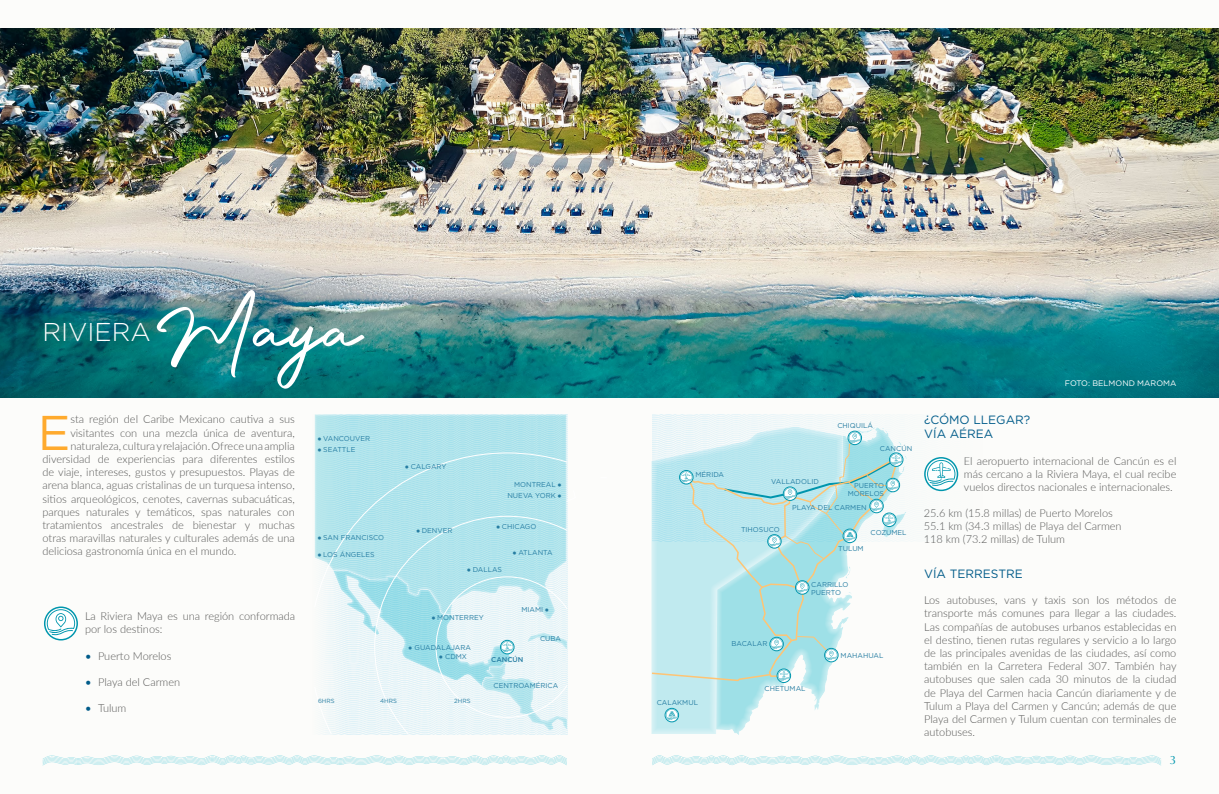
<style>
.page{position:relative;width:1219px;height:794px;background:#fff}
.page>*{position:absolute;margin:0;border:0;box-sizing:border-box;transform-origin:0 0}
.t1{font:108px "Authentic Signature";color:#fff}
.t2{font:48.7px "Gotham";color:#ffaa2d}
.t3{font:300 25.7px "Gotham";color:#fff}
.t4{font:12px/14.4px "Gotham";color:#005b89}
.t5{font:12px "Optima";color:#0096ad}
.t6{font:300 11px/13.2px "Lato";color:#575756;text-align:justify}
.t7{font:8px "Gotham";color:#fff}
.t8{font:7px/8.4px "Gotham";color:#267da2;text-align:right}
.t9{font:500 7px "Gotham";color:#267da2}
.t10{font:6px "Gotham";color:#267da2}
.s1{font-weight:400;color:#005b89}
.s2{font-family:"Calibri";font-weight:300}
</style>
<div class="page">
<div style="left:609px;top:0;width:610px;height:794px;background:#fcfcfa"></div>
<svg style="left:652px;top:755px;width:509px;height:10px"></svg>
<div style="left:0;top:0;width:609px;height:794px;background:#fcfcfa"></div>
<div style="left:306px;top:408px;width:269px;height:212px;background:#fff"></div>
<div style="left:473px;top:656px;width:102px;height:75px;background:#fff"></div>
<div style="left:518px;top:626px;width:57px;height:24px;background:#fff"></div>
<img style="left:314px;top:414px;width:253px;height:38px">
<svg style="left:45px;top:607px;width:32px;height:33px"></svg>
<div style="left:44px;top:606px;width:34px;height:34px;border:2px solid #0096ad;border-radius:50%"></div>
<svg style="left:47px;top:609px;width:28px;height:26px"></svg>
<img style="left:0;top:28px;width:1219px;height:369px">
<svg style="left:319px;top:608px;width:55px;height:126px"></svg>
<svg style="left:374px;top:608px;width:194px;height:126px"></svg>
<svg style="left:314px;top:452px;width:254px;height:156px"></svg>
<div style="left:706px;top:420px;width:210px;height:316px;background:#fff"></div>
<svg style="left:651px;top:682px;width:175px;height:53px"></svg>
<img style="left:652px;top:414px;width:307px;height:127px">
<div style="left:777px;top:668px;width:14px;height:15px;border:1px solid #0096ad;border-radius:50%"></div>
<div style="left:665px;top:708px;width:14px;height:14px;border:1px solid #0096ad;border-radius:50%"></div>
<svg style="left:666px;top:709px;width:12px;height:11px"></svg>
<div style="left:848px;top:431px;width:14px;height:14px;border:1px solid #0096ad;border-radius:50%"></div>
<div style="left:889px;top:452px;width:14px;height:15px;border:1px solid #0096ad;border-radius:50%"></div>
<svg style="left:651px;top:432px;width:251px;height:250px"></svg>
<svg style="left:43px;top:755px;width:524px;height:10px"></svg>
<h1 class="t1" style="left:171px;top:269px;width:190px">Maya</h1>
<h3 class="t3" style="left:43px;top:316px;width:110px">RIVIERA</h3>
<h2 class="t2" style="left:38px;top:401px;width:34px">E</h2>
<p class="t6" style="left:70px;top:412px;width:226px">sta región del Caribe Mexicano cautiva a sus</p>
<p class="t6" style="left:70px;top:425px;width:226px">visitantes con una mezcla única de aventura,</p>
<p class="t6" style="left:70px;top:439px;width:226px">naturaleza, cultura y relajación. Ofrece una amplia</p>
<p class="t6" style="left:43px;top:452px;width:254px">diversidad de experiencias para diferentes estilos</p>
<p class="t6" style="left:43px;top:465px;width:254px">de viaje, intereses, gustos y presupuestos. Playas de</p>
<p class="t6" style="left:43px;top:478px;width:254px">arena blanca, aguas cristalinas de un turquesa intenso,</p>
<p class="t6" style="left:43px;top:491px;width:254px">sitios arqueológicos, cenotes, cavernas subacuáticas,</p>
<p class="t6" style="left:43px;top:505px;width:254px">parques naturales y temáticos, spas naturales con</p>
<p class="t6" style="left:43px;top:518px;width:254px">tratamientos ancestrales de bienestar y muchas</p>
<p class="t6" style="left:43px;top:531px;width:254px">otras maravillas naturales y culturales además de una</p>
<p class="t6" style="left:43px;top:544px;width:195px">deliciosa gastronomía única en el mundo.</p>
<p class="t6" style="left:85px;top:609px;width:212px">La Riviera Maya es una región conformada por los destinos:</p>
<p class="t6" style="left:85px;top:648px;width:88px"><span class="s1">•</span> Puerto Morelos</p>
<p class="t6" style="left:85px;top:675px;width:97px"><span class="s1">•</span> Playa del Carmen</p>
<p class="t6" style="left:85px;top:701px;width:43px"><span class="s1">•</span> Tulum</p>
<p class="t8" style="left:317px;top:434px;width:54px"><span class="s2">●</span> VANCOUVER</p>
<p class="t8" style="left:317px;top:445px;width:39px"><span class="s2">●</span> SEATTLE</p>
<p class="t8" style="left:405px;top:462px;width:43px"><span class="s2">●</span> CALGARY</p>
<p class="t8" style="left:317px;top:533px;width:68px"><span class="s2">●</span> SAN FRANCISCO</p>
<p class="t8" style="left:416px;top:526px;width:38px"><span class="s2">●</span> DENVER</p>
<p class="t8" style="left:514px;top:480px;width:49px">MONTREAL <span class="s2">●</span></p>
<p class="t8" style="left:507px;top:491px;width:56px">NUEVA YORK <span class="s2">●</span></p>
<p class="t8" style="left:496px;top:522px;width:42px"><span class="s2">●</span> CHICAGO</p>
<p class="t8" style="left:317px;top:550px;width:59px"><span class="s2">●</span> LOS ÁNGELES</p>
<p class="t8" style="left:513px;top:548px;width:42px"><span class="s2">●</span> ATLANTA</p>
<p class="t8" style="left:467px;top:565px;width:37px"><span class="s2">●</span> DALLAS</p>
<p class="t8" style="left:431px;top:613px;width:54px"><span class="s2">●</span> MONTERREY</p>
<p class="t8" style="left:408px;top:643px;width:64px"><span class="s2">●</span> GUADALAJARA</p>
<p class="t8" style="left:521px;top:605px;width:29px">MIAMI <span class="s2">●</span></p>
<p class="t8" style="left:540px;top:634px;width:23px">CUBA</p>
<p class="t8" style="left:439px;top:652px;width:30px"><span class="s2">●</span> CDMX</p>
<p class="t10" style="left:318px;top:697px;width:18px">6HRS</p>
<p class="t10" style="left:380px;top:697px;width:18px">4HRS</p>
<p class="t10" style="left:454px;top:697px;width:18px">2HRS</p>
<p class="t9" style="left:491px;top:655px;width:34px">CANCÚN</p>
<p class="t8" style="left:493px;top:681px;width:66px">CENTROAMÉRICA</p>
<p class="t8" style="left:695px;top:470px;width:30px">MÉRIDA</p>
<p class="t8" style="left:837px;top:421px;width:37px">CHIQUILÁ</p>
<p class="t8" style="left:771px;top:477px;width:49px">VALLADOLID</p>
<p class="t8" style="left:880px;top:444px;width:34px">CANCÚN</p>
<p class="t8" style="left:848px;top:481px;width:38px">PUERTO<br>MORELOS</p>
<p class="t8" style="left:741px;top:525px;width:40px">TIHOSUCO</p>
<p class="t8" style="left:792px;top:503px;width:76px">PLAYA DEL CARMEN</p>
<p class="t8" style="left:838px;top:544px;width:27px">TULUM</p>
<p class="t8" style="left:871px;top:528px;width:37px">COZUMEL</p>
<p class="t8" style="left:811px;top:580px;width:39px;text-align:left">CARRILLO<br>PUERTO</p>
<p class="t8" style="left:657px;top:698px;width:43px">CALAKMUL</p>
<p class="t8" style="left:731px;top:639px;width:37px">BACALAR</p>
<p class="t8" style="left:765px;top:684px;width:42px">CHETUMAL</p>
<p class="t8" style="left:841px;top:650px;width:44px">MAHAHUAL</p>
<p class="t7" style="left:1065px;top:378px;width:113px">FOTO: BELMOND MAROMA</p>
<p class="t4" style="left:924px;top:412px;width:108px">¿CÓMO LLEGAR?<br>VÍA AÉREA</p>
<p class="t6" style="left:964px;top:454px;width:214px">El aeropuerto internacional de Cancún es el más cercano a la Riviera Maya, el cual recibe vuelos directos nacionales e internacionales.</p>
<p class="t6" style="left:924px;top:505px;width:200px;text-align:left">25.6 km (15.8 millas) de Puerto Morelos<br>55.1 km (34.3 millas) de Playa del Carmen<br>118 km (73.2 millas) de Tulum</p>
<p class="t4" style="left:924px;top:566px;width:100px">VÍA TERRESTRE</p>
<p class="t6" style="left:924px;top:593px;width:254px">Los autobuses, vans y taxis son los métodos de transporte más comunes para llegar a las ciudades.<br>Las compañías de autobuses urbanos establecidas en el destino, tienen rutas regulares y servicio a lo largo de las principales avenidas de las ciudades, así como también en la Carretera Federal 307. También hay autobuses que salen cada 30 minutos de la ciudad de Playa del Carmen hacia Cancún diariamente y de Tulum a Playa del Carmen y Cancún; además de que Playa del Carmen y Tulum cuentan con terminales de autobuses.</p>
<p class="t5" style="left:1170px;top:753px;width:8px">3</p>
</div>
